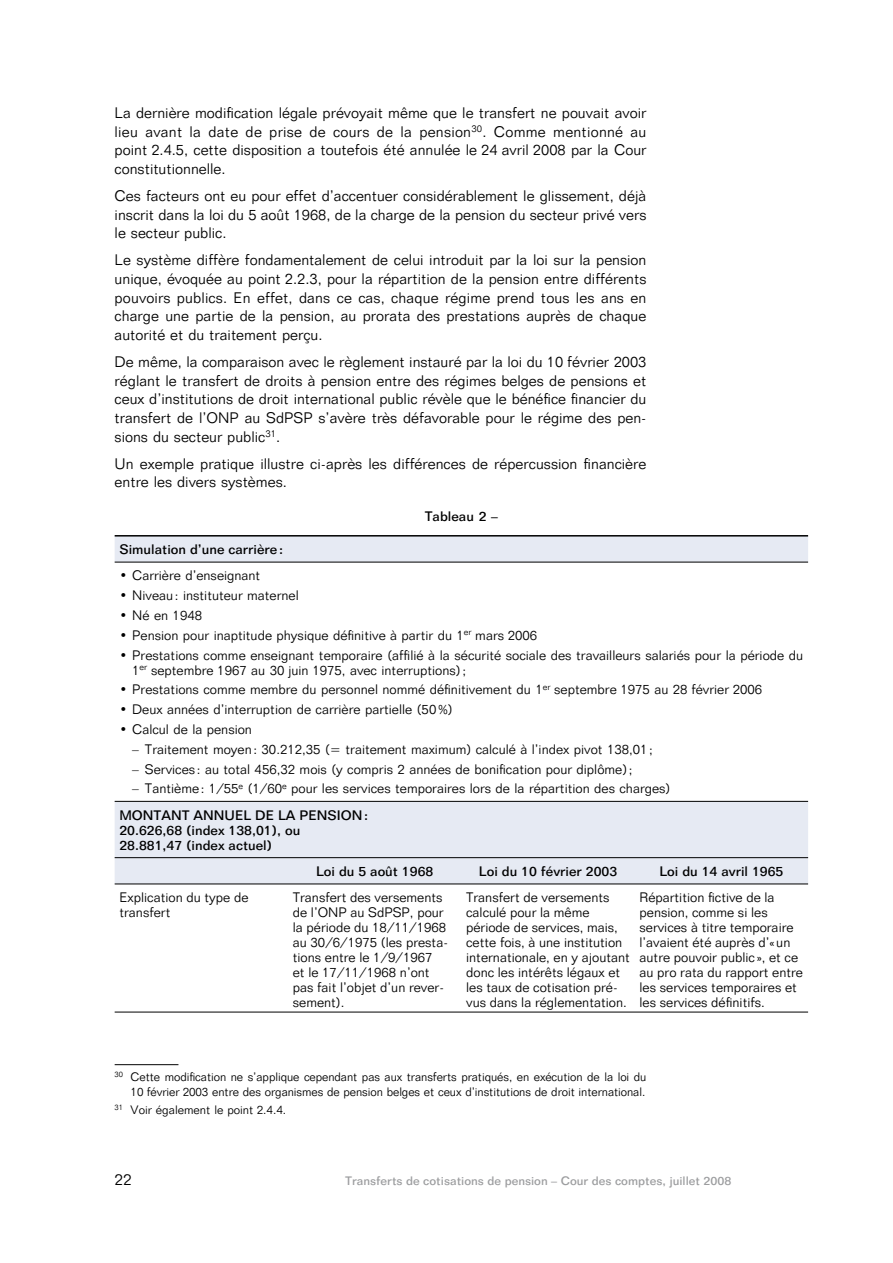
<style>
.page{position:relative;width:893px;height:1263px;background:#fff}
.page>*{position:absolute;margin:0;border:0;box-sizing:border-box;transform-origin:0 0}
.t1{font:300 15.75px "Folio BT";color:#000}
.t2{font:300 15px/18.8px "Folio BT";color:#000;text-align:justify}
.t3{font:300 13.5px/15px "Folio BT";color:#000}
.t4{font:500 13.5px/15px "Folio BT";color:#000}
.t5{font:300 12px/15px "Folio BT";letter-spacing:-.005em;color:#000;text-align:right}
.t6{font:500 12px "Folio BT";color:#9c9d9f}
.s1{font-weight:500}
</style>
<div class="page">
<hr style="left:115px;top:1064px;width:63px;height:1px;background:#000">
<svg style="left:115px;top:537px;width:693px;height:347px"></svg>
<hr style="left:115px;top:535px;width:693px;height:2px;background:#000">
<hr style="left:115px;top:562px;width:693px;height:1px;background:#000">
<hr style="left:115px;top:801px;width:693px;height:1px;background:#000">
<hr style="left:115px;top:857px;width:693px;height:1px;background:#000">
<hr style="left:115px;top:884px;width:693px;height:1px;background:#000">
<hr style="left:115px;top:1012px;width:693px;height:1px;background:#000">
<p class="t2" style="left:115px;top:105px;width:533px">La dernière modification légale prévoyait même que le transfert ne pouvait avoir lieu avant la date de prise de cours de la pension<sup>30</sup>. Comme mentionné au point 2.4.5, cette disposition a toutefois été annulée le 24 avril 2008 par la Cour constitutionnelle.</p>
<p class="t2" style="left:115px;top:188px;width:533px">Ces facteurs ont eu pour effet d’accentuer considérablement le glissement, déjà inscrit dans la loi du 5 août 1968, de la charge de la pension du secteur privé vers le secteur public.</p>
<p class="t2" style="left:115px;top:252px;width:533px">Le système diffère fondamentalement de celui introduit par la loi sur la pension unique, évoquée au point 2.2.3, pour la répartition de la pension entre différents pouvoirs publics. En effet, dans ce cas, chaque régime prend tous les ans en charge une partie de la pension, au prorata des prestations auprès de chaque autorité et du traitement perçu.</p>
<p class="t2" style="left:115px;top:354px;width:533px">De même, la comparaison avec le règlement instauré par la loi du 10 février 2003 réglant le transfert de droits à pension entre des régimes belges de pensions et ceux d’institutions de droit international public révèle que le bénéfice financier du transfert de l’ONP au SdPSP s’avère très défavorable pour le régime des pen&shy;sions du secteur public<sup>31</sup>.</p>
<p class="t2" style="left:115px;top:456px;width:533px">Un exemple pratique illustre ci-après les différences de répercussion financière entre les divers systèmes.</p>
<p class="t4" style="left:424px;top:510px;width:75px">Tableau 2 –</p>
<p class="t4" style="left:119px;top:543px;width:165px">Simulation d’une carrière :</p>
<p class="t3" style="left:119px;top:570px;width:142px">• Carrière d’enseignant</p>
<p class="t3" style="left:119px;top:589px;width:181px">• Niveau : instituteur maternel</p>
<p class="t3" style="left:119px;top:609px;width:84px">• Né en 1948</p>
<p class="t3" style="left:119px;top:629px;width:419px">• Pension pour inaptitude physique définitive à partir du 1<sup>er</sup> mars 2006</p>
<p class="t3" style="left:132px;top:649px;width:672px;text-indent:-13px">• Prestations comme enseignant temporaire (affilié à la sécurité sociale des travailleurs salariés pour la période du<br>1<sup>er</sup> septembre 1967 au 30 juin 1975, avec interruptions) ;</p>
<p class="t3" style="left:119px;top:684px;width:644px">• Prestations comme membre du personnel nommé définitivement du 1<sup>er</sup> septembre 1975 au 28 février 2006</p>
<p class="t3" style="left:119px;top:703px;width:335px">• Deux années d’interruption de carrière partielle (50 %)</p>
<p class="t3" style="left:119px;top:723px;width:134px">• Calcul de la pension</p>
<p class="t3" style="left:132px;top:743px;width:522px">– Traitement moyen : 30.212,35 (= traitement maximum) calculé à l’index pivot 138,01 ;</p>
<p class="t3" style="left:132px;top:763px;width:502px">– Services : au total 456,32 mois (y compris 2 années de bonification pour diplôme) ;</p>
<p class="t3" style="left:119px;top:777px;width:552px;line-height:26.2px;text-indent:13px">– Tantième : 1/55<sup>e</sup> (1/60<sup>e</sup> pour les services temporaires lors de la répartition des charges)<br><span class="s1">MONTANT ANNUEL DE LA PENSION :</span></p>
<p class="t4" style="left:119px;top:824px;width:182px">20.626,68 (index 138,01), ou<br>28.881,47 (index actuel)</p>
<p class="t4" style="left:316px;top:865px;width:119px">Loi du 5 août 1968</p>
<p class="t4" style="left:479px;top:865px;width:140px">Loi du 10 février 2003</p>
<p class="t4" style="left:659px;top:865px;width:126px">Loi du 14 avril 1965</p>
<p class="t3" style="left:119px;top:892px;width:130px">Explication du type de transfert</p>
<p class="t3" style="left:293px;top:892px;width:157px">Transfert des versements de l’ONP au SdPSP, pour la période du 18/11/1968 au 30/6/1975 (les presta&shy;tions entre le 1/9/1967<br>et le 17/11/1968 n’ont pas fait l’objet d’un rever&shy;sement).</p>
<p class="t3" style="left:466px;top:892px;width:165px">Transfert de versements calculé pour la même période de services, mais, cette fois, à une institution internationale, en y ajoutant donc les intérêts légaux et les taux de cotisation pré&shy;vus dans la réglementation.</p>
<p class="t3" style="left:639px;top:892px;width:165px">Répartition fictive de la pension, comme si les services à titre temporaire l’avaient été auprès d’« un autre pouvoir public », et ce au pro rata du rapport entre les services temporaires et les services définitifs.</p>
<p class="t5" style="left:115px;top:1071px;width:533px"><sup>30</sup> Cette modification ne s’applique cependant pas aux transferts pratiqués, en exécution de la loi du<br>10 février 2003 entre des organismes de pension belges et ceux d’institutions de droit international.</p>
<p class="t5" style="left:115px;top:1104px;width:173px"><sup>31</sup> Voir également le point 2.4.4.</p>
<p class="t1" style="left:115px;top:1174px;width:19px">22</p>
<p class="t6" style="left:345px;top:1177px;width:388px">Transferts de cotisations de pension – Cour des comptes, juillet 2008</p>
</div>
